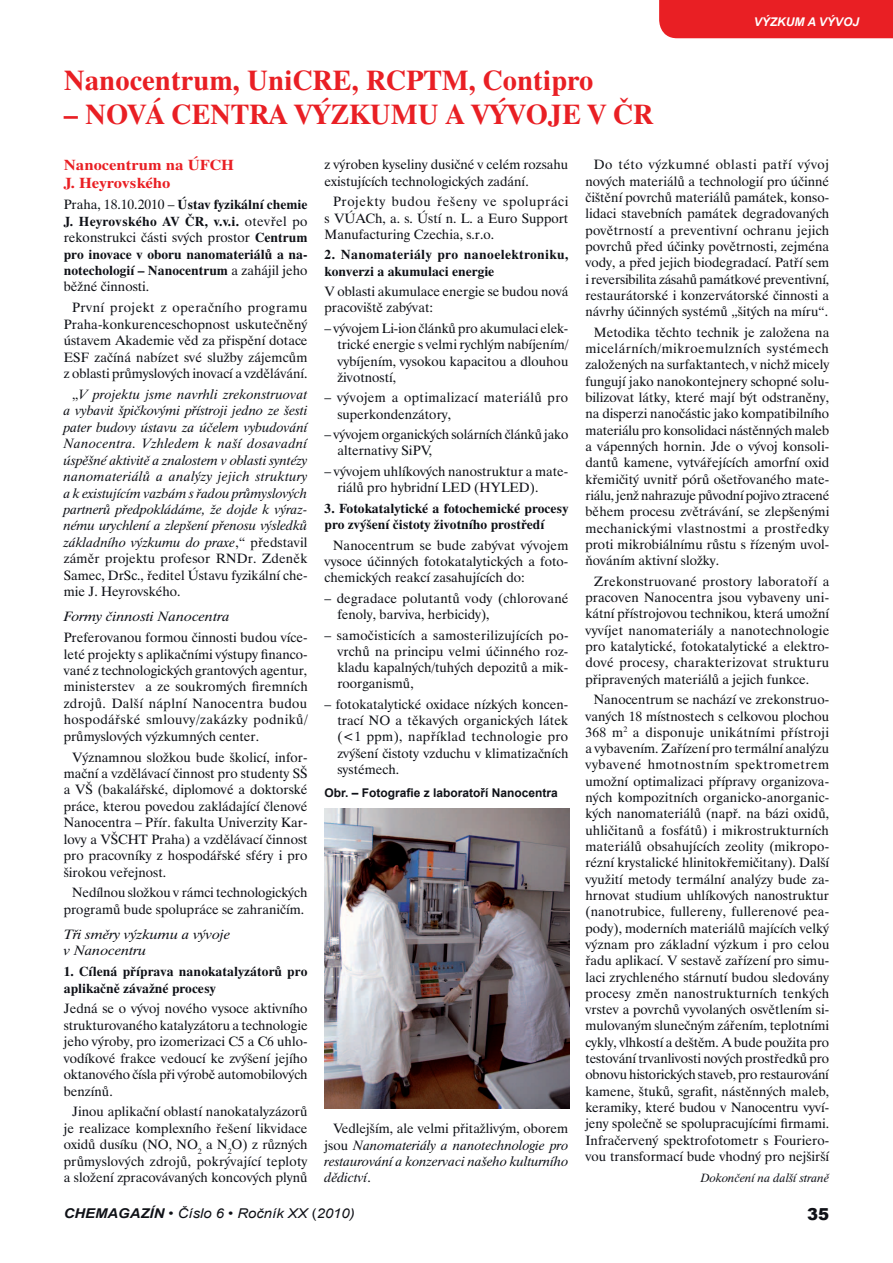
<style>
.page{position:relative;width:893px;height:1263px;background:#fff}
.page>*{position:absolute;margin:0;border:0;box-sizing:border-box;transform-origin:0 0}
.Nadpis-hl{font:700 28.5px "Dutch 801 BTCE";color:#e91f24}
.t1{font:900 16.5px "Arial";color:#0f1117}
.Mezinadpis{font:700 15px/18.3px "Dutch 801 BTCE";color:#e91f24;scale:1.1 1}
.Základní_text{font:13.5px/16.4px "Dutch 801 BTCE";color:#0f1117;text-align:justify}
.Základní_text-2{font:italic 13.5px/16.5px "Dutch 801 BTCE";color:#0f1117;text-align:justify}
.Základní_text-3{font:700 13.5px/16.5px "Dutch 801 BTCE";color:#0f1117}
.Základní_text-4{font:700 13.5px/16.2px "Dutch 801 BTCE";letter-spacing:.025em;color:#0f1117}
.Ostatní_nadp{font:italic 13.5px/16.5px "Dutch 801 BTCE";color:#0f1117;scale:1.1 1}
.Základní_text-5{font:13.5px/16.2px "Dutch 801 BTCE";letter-spacing:.025em;color:#0f1117}
.t2{font:italic 13.5px "Arial";color:#0f1117;scale:1.1 1}
.Obr_Tab{font:700 12px "Arial";color:#0f1117}
.Poděkování{font:italic 12px "Dutch 801 BTCE";color:#0f1117}
.Hlavička{font:italic 700 12px "Arial";color:#fff}
.s1{font-weight:400}
.s2{font-style:normal}
.s3{font-weight:700}
</style>
<div class="page">
<div style="left:659px;top:0;width:234px;height:38px;background:#e91f24"></div>
<img style="left:325px;top:808px;width:245px;height:300px">
<p class="Hlavička" style="left:754px;top:14px;width:107px">VÝZKUM A VÝVOJ</p>
<p class="Nadpis-hl" style="left:64px;top:62px;width:531px">Nanocentrum, UniCRE, RCPTM, Contipro</p>
<p class="Nadpis-hl" style="left:64px;top:97px;width:591px">– NOVÁ CENTRA VÝZKUMU A VÝVOJE V ČR</p>
<p class="Základní_text" style="left:325px;top:157px;width:245px">z výroben kyseliny dusičné v celém rozsahu existujících technologických zadání.</p>
<p class="Základní_text" style="left:325px;top:193px;width:245px;text-indent:8px">Projekty budou řešeny ve spolupráci s VÚACh, a. s. Ústí n. L. a Euro Support Manufacturing Czechia, s.r.o.</p>
<p class="Základní_text-4" style="left:325px;top:246px;width:245px">2. Nanomateriály pro nanoelektroniku, konverzi a akumulaci energie</p>
<p class="Základní_text" style="left:325px;top:283px;width:245px">V oblasti akumulace energie se budou nová pracoviště zabývat:</p>
<p class="Základní_text" style="left:337px;top:320px;width:233px;text-indent:-13px">– vývojem Li-ion článků pro akumulaci elek&shy;trické energie s velmi rychlým nabíjením/ vybíjením, vysokou kapacitou a dlouhou životností,</p>
<p class="Základní_text-5" style="left:337px;top:389px;width:232px;text-indent:-13px">– vývojem a optimalizací materiálů pro superkondenzátory,</p>
<p class="Základní_text" style="left:337px;top:426px;width:233px;text-indent:-13px">– vývojem organických solárních článků jako alternativy SiPV,</p>
<p class="Základní_text" style="left:337px;top:463px;width:233px;text-indent:-13px">– vývojem uhlíkových nanostruktur a mate&shy;riálů pro hybridní LED (HYLED).</p>
<p class="Základní_text-3" style="left:325px;top:500px;width:245px">3. Fotokatalytické a fotochemické procesy pro zvýšení čistoty životního prostředí</p>
<p class="Základní_text" style="left:325px;top:537px;width:245px;text-indent:8px">Nanocentrum se bude zabývat vývojem vysoce účinných fotokatalytických a foto&shy;chemických reakcí zasahujících do:</p>
<p class="Základní_text" style="left:337px;top:590px;width:233px;text-indent:-13px">– degradace polutantů vody (chlorované fenoly, barviva, herbicidy),</p>
<p class="Základní_text" style="left:337px;top:627px;width:233px;text-indent:-13px">– samočisticích a samosterilizujících po&shy;vrchů na principu velmi účinného roz&shy;kladu kapalných/tuhých depozitů a mik&shy;roorganismů,</p>
<p class="Základní_text" style="left:337px;top:696px;width:233px;text-indent:-13px">– fotokatalytické oxidace nízkých koncen&shy;trací NO a těkavých organických látek (&lt;1 ppm), například technologie pro zvýšení čistoty vzduchu v klimatizačních systémech.</p>
<p class="Obr_Tab" style="left:325px;top:785px;width:235px">Obr. – Fotografie z laboratoří Nanocentra</p>
<p class="Mezinadpis" style="left:64px;top:156px;width:156px">Nanocentrum na ÚFCH<br>J. Heyrovského</p>
<p class="Základní_text-3" style="left:64px;top:196px;width:245px;text-align:justify"><span class="s1">Praha, 18.10.2010 –</span> Ústav fyzikální chemie J. Heyrovského AV ČR, v.v.i. <span class="s1">otevřel po rekonstrukci části svých prostor</span> Centrum pro inovace v oboru nanomateriálů a na&shy;notechologií – Nanocentrum <span class="s1">a zahájil jeho běžné činnosti.</span></p>
<p class="Základní_text" style="left:64px;top:299px;width:245px;text-indent:8px">První projekt z operačního programu Praha-konkurenceschopnost uskutečněný ústavem Akademie věd za přispění dotace ESF začíná nabízet své služby zájemcům z oblasti průmyslových inovací a vzdělávání.</p>
<p class="Základní_text-2" style="left:64px;top:386px;width:245px;text-indent:8px"><span class="s2">„</span>V projektu jsme navrhli zrekonstruovat a vybavit špičkovými přístroji jedno ze šesti pater budovy ústavu za účelem vybudování Nanocentra. Vzhledem k naší dosavadní úspěšné aktivitě a znalostem v oblasti syntézy nanomateriálů a analýzy jejich struktury a k existujícím vazbám s řadou průmyslových partnerů předpokládáme, že dojde k výraz&shy;nému urychlení a zlepšení přenosu výsledků základního výzkumu do praxe<span class="s2">,“ představil záměr projektu profesor RNDr. Zdeněk Samec, DrSc., ředitel Ústavu fyzikální che&shy;mie J. Heyrovského.</span></p>
<p class="Ostatní_nadp" style="left:64px;top:608px;width:153px">Formy činnosti Nanocentra</p>
<p class="Základní_text" style="left:64px;top:629px;width:245px">Preferovanou formou činnosti budou více&shy;leté projekty s aplikačními výstupy financo&shy;vané z technologických grantových agentur, ministerstev a ze soukromých firemních zdrojů. Další náplní Nanocentra budou hospodářské smlouvy/zakázky podniků/ průmyslových výzkumných center.</p>
<p class="Základní_text" style="left:64px;top:748px;width:245px;text-indent:8px">Významnou složkou bude školicí, infor&shy;mační a vzdělávací činnost pro studenty SŠ a VŠ (bakalářské, diplomové a doktorské práce, kterou povedou zakládající členové Nanocentra – Přír. fakulta Univerzity Kar&shy;lovy a VŠCHT Praha) a vzdělávací činnost pro pracovníky z hospodářské sféry i pro širokou veřejnost.</p>
<p class="Základní_text" style="left:64px;top:884px;width:245px;text-align:right">Nedílnou složkou v rámci technologických programů bude spolupráce se zahraničím.</p>
<p class="Ostatní_nadp" style="left:64px;top:926px;width:153px">Tři směry výzkumu a vývoje v Nanocentru</p>
<p class="Základní_text-3" style="left:64px;top:963px;width:245px">1. Cílená příprava nanokatalyzátorů pro aplikačně závažné procesy</p>
<p class="Základní_text" style="left:64px;top:1000px;width:245px">Jedná se o vývoj nového vysoce aktivního strukturovaného katalyzátoru a technologie jeho výroby, pro izomerizaci C5 a C6 uhlo&shy;vodíkové frakce vedoucí ke zvýšení jejího oktanového čísla při výrobě automobilových benzínů.</p>
<p class="Základní_text" style="left:64px;top:1103px;width:245px;text-indent:8px">Jinou aplikační oblastí nanokatalyzázorů je realizace komplexního řešení likvidace oxidů dusíku (NO, NO<sub>2</sub> a N<sub>2</sub>O) z různých průmyslových zdrojů, pokrývající teploty a složení zpracovávaných koncových plynů</p>
<p class="Základní_text" style="left:585px;top:156px;width:245px;text-indent:8px">Do této výzkumné oblasti patří vývoj nových materiálů a technologií pro účinné čištění povrchů materiálů památek, konso&shy;lidaci stavebních památek degradovaných povětrností a preventivní ochranu jejich povrchů před účinky povětrnosti, zejména vody, a před jejich biodegradací. Patří sem i reversibilita zásahů památkové preventivní, restaurátorské i konzervátorské činnosti a návrhy účinných systémů „šitých na míru“.</p>
<p class="Základní_text" style="left:585px;top:324px;width:245px;text-indent:8px">Metodika těchto technik je založena na micelárních/mikroemulzních systémech založených na surfaktantech, v nichž micely fungují jako nanokontejnery schopné solu&shy;bilizovat látky, které mají být odstraněny, na disperzi nanočástic jako kompatibilního materiálu pro konsolidaci nástěnných maleb a vápenných hornin. Jde o vývoj konsoli&shy;dantů kamene, vytvářejících amorfní oxid křemičitý uvnitř pórů ošetřovaného mate&shy;riálu, jenž nahrazuje původní pojivo ztracené během procesu zvětrávání, se zlepšenými mechanickými vlastnostmi a prostředky proti mikrobiálnímu růstu s řízeným uvol&shy;ňováním aktivní složky.</p>
<p class="Základní_text" style="left:585px;top:573px;width:245px;text-indent:8px">Zrekonstruované prostory laboratoří a pracoven Nanocentra jsou vybaveny uni&shy;kátní přístrojovou technikou, která umožní vyvíjet nanomateriály a nanotechnologie pro katalytické, fotokatalytické a elektro&shy;dové procesy, charakterizovat strukturu připravených materiálů a jejich funkce.</p>
<p class="Základní_text" style="left:585px;top:691px;width:245px;text-indent:8px">Nanocentrum se nachází ve zrekonstruo&shy;vaných 18 místnostech s celkovou plochou 368 m<sup>2</sup> a disponuje unikátními přístroji a vybavením. Zařízení pro termální analýzu vybavené hmotnostním spektrometrem umožní optimalizaci přípravy organizova&shy;ných kompozitních organicko-anorganic&shy;kých nanomateriálů (např. na bázi oxidů, uhličitanů a fosfátů) i mikrostrukturních materiálů obsahujících zeolity (mikropo&shy;rézní krystalické hlinitokřemičitany). Další využití metody termální analýzy bude za&shy;hrnovat studium uhlíkových nanostruktur (nanotrubice, fullereny, fullerenové pea&shy;pody), moderních materiálů majících velký význam pro základní výzkum i pro celou řadu aplikací. V sestavě zařízení pro simu&shy;laci zrychleného stárnutí budou sledovány procesy změn nanostrukturních tenkých vrstev a povrchů vyvolaných osvětlením si&shy;mulovaným slunečným zářením, teplotními cykly, vlhkostí a deštěm. A bude použita pro testování trvanlivosti nových prostředků pro obnovu historických staveb, pro restaurování kamene, štuků, sgrafit, nástěnných maleb, keramiky, které budou v Nanocentru vyví&shy;jeny společně se spolupracujícími firmami.<br>Infračervený spektrofotometr s Fouriero&shy;vou transformací bude vhodný pro nejširší</p>
<p class="Poděkování" style="left:701px;top:1170px;width:130px">Dokončení na další straně</p>
<p class="Základní_text-2" style="left:325px;top:1120px;width:245px;text-indent:8px"><span class="s2">Vedlejším, ale velmi přitažlivým, oborem jsou</span> Nanomateriály a nanotechnologie pro restaurování a konzervaci našeho kulturního dědictví<span class="s2">.</span></p>
<p class="t2" style="left:64px;top:1204px;width:266px"><span class="s3">CHEMAGAZÍN</span> • Číslo 6 • Ročník XX <span class="s2">(</span>2010)</p>
<p class="t1" style="left:807px;top:1202px;width:24px">35</p>
</div>
